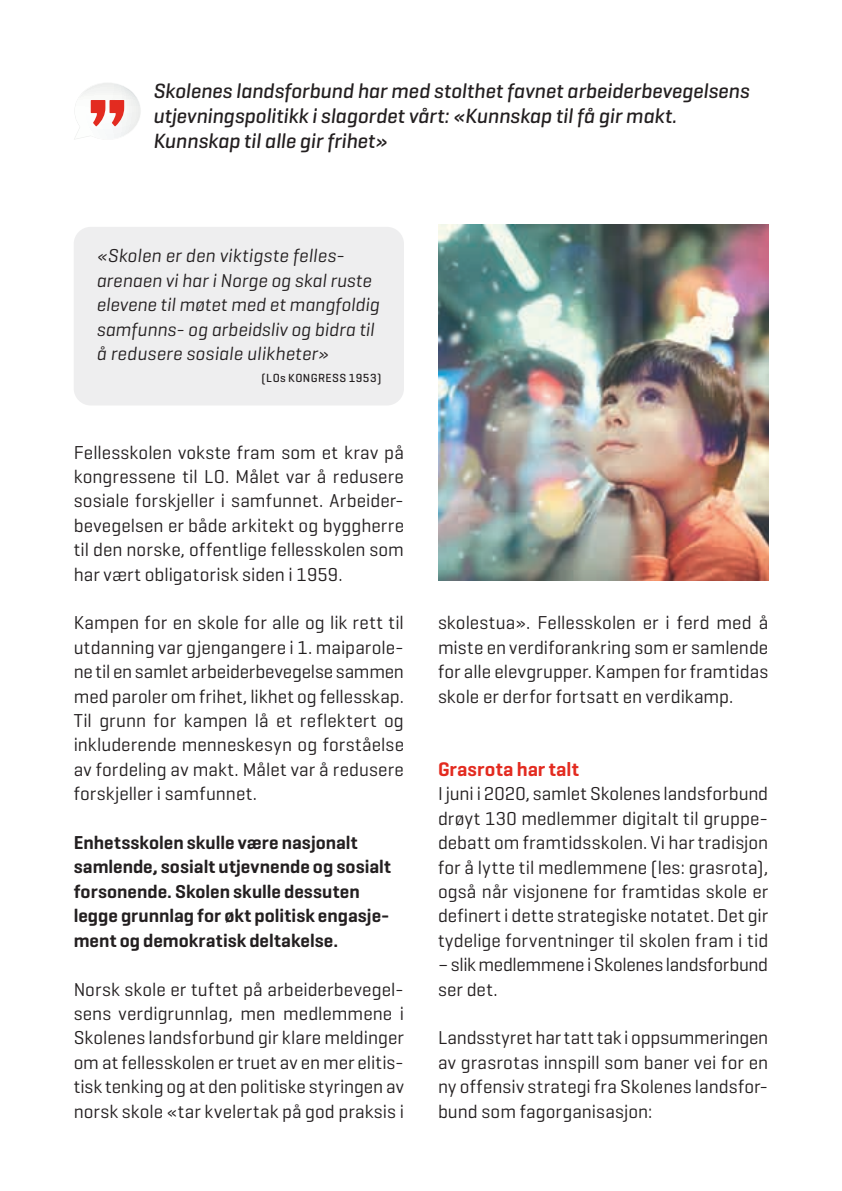
<style>
.page{position:relative;width:842px;height:1191px;background:#fff}
.page>*{position:absolute;margin:0;border:0;box-sizing:border-box;transform-origin:0 0}
.t1{font:italic 500 21px/25px "Geogrotesque";letter-spacing:-.005em;color:#231f20}
.t2{font:600 20px "Geogrotesque";letter-spacing:.005em;color:#e32b20}
.t3{font:19px/24.4px "Geogrotesque";color:#231f20;text-align:justify}
.t4{font:600 19px/24.4px "Geogrotesque";color:#231f20}
.t5{font:italic 19px/24.4px "Geogrotesque";letter-spacing:.005em;color:#231f20}
.t6{font:500 12px "Geogrotesque";letter-spacing:.035em;color:#231f20}
</style>
<div class="page">
<div style="left:74px;top:227px;width:330px;height:178px;background:#eeeeef;border-radius:17px"></div>
<img style="left:438px;top:224px;width:330px;height:356px">
<svg style="left:74px;top:83px;width:67px;height:57px"></svg>
<p class="t1" style="left:153px;top:78px;width:598px">Skolenes landsforbund har med stolthet favnet arbeiderbevegelsens utjevningspolitikk i slagordet vårt: «Kunnskap til få gir makt.<br>Kunnskap til alle gir frihet»</p>
<p class="t5" style="left:96px;top:243px;width:285px">«Skolen er den viktigste felles&shy;arenaen vi har i Norge og skal ruste elevene til møtet med et mangfoldig samfunns- og arbeidsliv og bidra til å redusere sosiale ulikheter»</p>
<p class="t6" style="left:262px;top:371px;width:121px">(LOs KONGRESS 1953)</p>
<p class="t3" style="left:74px;top:439px;width:332px">Fellesskolen vokste fram som et krav på kongressene til LO. Målet var å redusere sosiale forskjeller i samfunnet. Arbeider&shy;bevegelsen er både arkitekt og byggherre til den norske, offentlige fellesskolen som har vært obligatorisk siden i 1959.</p>
<p class="t3" style="left:74px;top:610px;width:332px">Kampen for en skole for alle og lik rett til utdanning var gjengangere i 1. maiparole&shy;ne til en samlet arbeiderbevegelse sammen med paroler om frihet, likhet og fellesskap.<br>Til grunn for kampen lå et reflektert og inkluderende menneskesyn og forståelse av fordeling av makt. Målet var å redusere forskjeller i samfunnet.</p>
<p class="t4" style="left:74px;top:830px;width:319px">Enhetsskolen skulle være nasjonalt samlende, sosialt utjevnende og sosialt forsonende. Skolen skulle dessuten legge grunnlag for økt politisk engasje&shy;ment og demokratisk deltakelse.</p>
<p class="t3" style="left:74px;top:976px;width:332px">Norsk skole er tuftet på arbeiderbevegel&shy;sens verdigrunnlag, men medlemmene i Skolenes landsforbund gir klare meldinger om at fellesskolen er truet av en mer elitis&shy;tisk tenking og at den politiske styringen av norsk skole «tar kvelertak på god praksis i</p>
<p class="t3" style="left:438px;top:610px;width:332px">skolestua». Fellesskolen er i ferd med å miste en verdiforankring som er samlende for alle elevgrupper. Kampen for framtidas skole er derfor fortsatt en verdikamp.</p>
<p class="t2" style="left:438px;top:756px;width:142px">Grasrota har talt</p>
<p class="t3" style="left:438px;top:781px;width:332px">I juni i 2020, samlet Skolenes landsforbund drøyt 130 medlemmer digitalt til gruppe&shy;debatt om framtidsskolen. Vi har tradisjon for å lytte til medlemmene (les: grasrota), også når visjonene for framtidas skole er definert i dette strategiske notatet. Det gir tydelige forventninger til skolen fram i tid</p>
<p class="t3" style="left:438px;top:952px;width:332px">– slik medlemmene i Skolenes landsforbund ser det.</p>
<p class="t3" style="left:438px;top:1025px;width:332px">Landsstyret har tatt tak i oppsummeringen av grasrotas innspill som baner vei for en ny offensiv strategi fra Skolenes landsfor&shy;bund som fagorganisasjon:</p>
</div>
